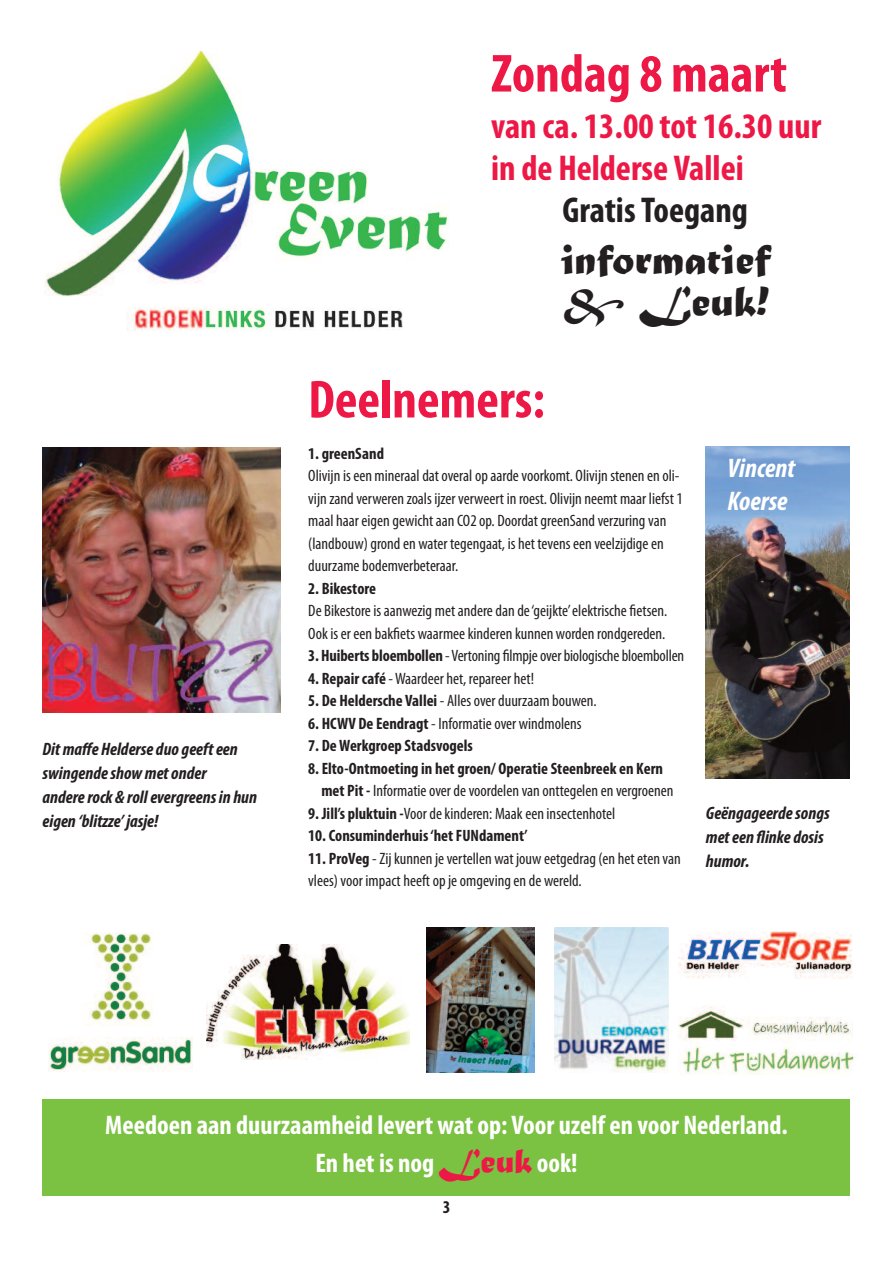
<style>
.page{position:relative;width:893px;height:1263px;background:#fff}
.page>*{position:absolute;margin:0;border:0;box-sizing:border-box;transform-origin:0 0}
.t1{font:700 condensed 54px "Myriad Pro";color:#ed1845}
.t2{font:45px/42px "Matura MT Script Capitals";color:#231f20}
.t3{font:700 condensed 36px/42px "Myriad Pro";color:#ed1845}
.t4{font:700 condensed 36px "Myriad Pro";color:#231f20}
.t5{font:700 condensed 27px/38.2px "Myriad Pro";color:#fff;text-align:center}
.t6{font:italic 700 condensed 27px/33px "Myriad Pro";color:#fff}
.t7{font:italic 700 condensed 18px/24px "Myriad Pro";color:#231f20}
.t8{font:700 condensed 18px "Myriad Pro";color:#231f20}
.t9{font:condensed 16.5px/22.5px "Myriad Pro";color:#231f20}
.t10{font:700 condensed 16.5px/22.5px "Myriad Pro";color:#231f20}
.s1{font-weight:700}
.s2{font-weight:400}
.s3{font-family:"Matura MT Script Capitals";font-weight:400;font-stretch:normal;font-size:36px;color:#ed1845}
</style>
<div class="page">
<img style="left:45px;top:51px;width:404px;height:280px">
<img style="left:43px;top:447px;width:238px;height:266px">
<img style="left:49px;top:933px;width:144px;height:138px">
<img style="left:206px;top:944px;width:204px;height:115px">
<img style="left:678px;top:931px;width:174px;height:47px">
<img style="left:668px;top:1002px;width:186px;height:73px">
<img style="left:554px;top:927px;width:114px;height:145px">
<img style="left:427px;top:927px;width:107px;height:145px">
<img style="left:706px;top:446px;width:144px;height:332px">
<div style="left:43px;top:1099px;width:807px;height:97px;background:#7bc142"></div>
<h1 class="t1" style="left:491px;top:54px;width:297px">Zondag 8 maart</h1>
<h3 class="t3" style="left:491px;top:108px;width:332px">van ca. 13.00 tot 16.30 uur in de Helderse Vallei</h3>
<h3 class="t4" style="left:562px;top:197px;width:187px">GratisToegang</h3>
<p class="t7" style="left:43px;top:739px;width:216px">Ditmaffe Helderse duo geefteen swingendeshowmet onder andererock &amp; rollevergreensin hun eigen ‘blitzze’ jasje!</p>
<h2 class="t2" style="left:561px;top:237px;width:212px">informatief &amp; Leuk!</h2>
<h1 class="t1" style="left:308px;top:380px;width:238px">Deelnemers:</h1>
<p class="t10" style="left:308px;top:444px;width:77px">1. greensand</p>
<p class="t9" style="left:308px;top:466px;width:376px">Olivijn is een mineraal dat overal op aarde voorkomt. Olivijn stenen en oli&shy;vijn zand verweren zoals ijzer verweert in roest. Olivijn neemt maar liefst 1 maal haar eigen gewicht aan CO2 op. Doordat greenSand verzuring van (landbouw) grond en water tegengaat, is het tevens een veelzijdige en duurzame bodemverbeteraar.</p>
<p class="t10" style="left:308px;top:579px;width:69px">2. Bikestore</p>
<p class="t9" style="left:308px;top:601px;width:361px">De Bikestore is aanwezig met andere dan de‘geijkte’elektrische fietsen.<br>Ook is er een bakfiets waarmee kinderen kunnen worden rondgereden.</p>
<p class="t9" style="left:308px;top:646px;width:377px"><span class="s1">3. Huiberts bloembollen</span> -Vertoning filmpjeoverbiologischebloembollen</p>
<p class="t9" style="left:308px;top:669px;width:227px"><span class="s1">4. Repair café</span> -Waardeer het, repareer het!</p>
<p class="t9" style="left:308px;top:691px;width:290px"><span class="s1">5. De Heldersche Vallei</span> - Alles over duurzaam bouwen.</p>
<p class="t9" style="left:308px;top:714px;width:275px"><span class="s1">6. HCWV De Eendragt</span> - Informatie over windmolens</p>
<p class="t10" style="left:308px;top:736px;width:166px">7. DeWerkgroep stadsvogels</p>
<p class="t10" style="left:321px;top:759px;width:354px;text-indent:-13px">8. Elto-ontmoeting in het groen/ operatie steenbreek en kern met Pit - <span class="s2">Informatie over de voordelen van onttegelen en vergroenen</span></p>
<p class="t9" style="left:308px;top:804px;width:308px"><span class="s1">9. Jill’s pluktuin -</span>Voor de kinderen: Maak een insectenhotel</p>
<p class="t10" style="left:308px;top:826px;width:221px">10. Consuminderhuis‘het fUNdament’</p>
<p class="t9" style="left:308px;top:849px;width:374px"><span class="s1">11. ProVeg</span> - Zij kunnen je vertellen wat jouw eetgedrag (en het eten van vlees) voor impact heeft op je omgeving en de wereld.</p>
<h3 class="t6" style="left:728px;top:454px;width:69px">Vincent<br>Koerse</h3>
<p class="t7" style="left:706px;top:802px;width:125px">Geëngageerdesongs meteen flinke dosis humor.</p>
<h3 class="t5" style="left:105px;top:1108px;width:684px">Meedoen aan duurzaamheid levert wat op: Voor uzelf en voor Nederland.<br>En het is nog <span class="s3">Leuk</span> ook!</h3>
<p class="t8" style="left:443px;top:1200px;width:9px">3</p>
</div>
